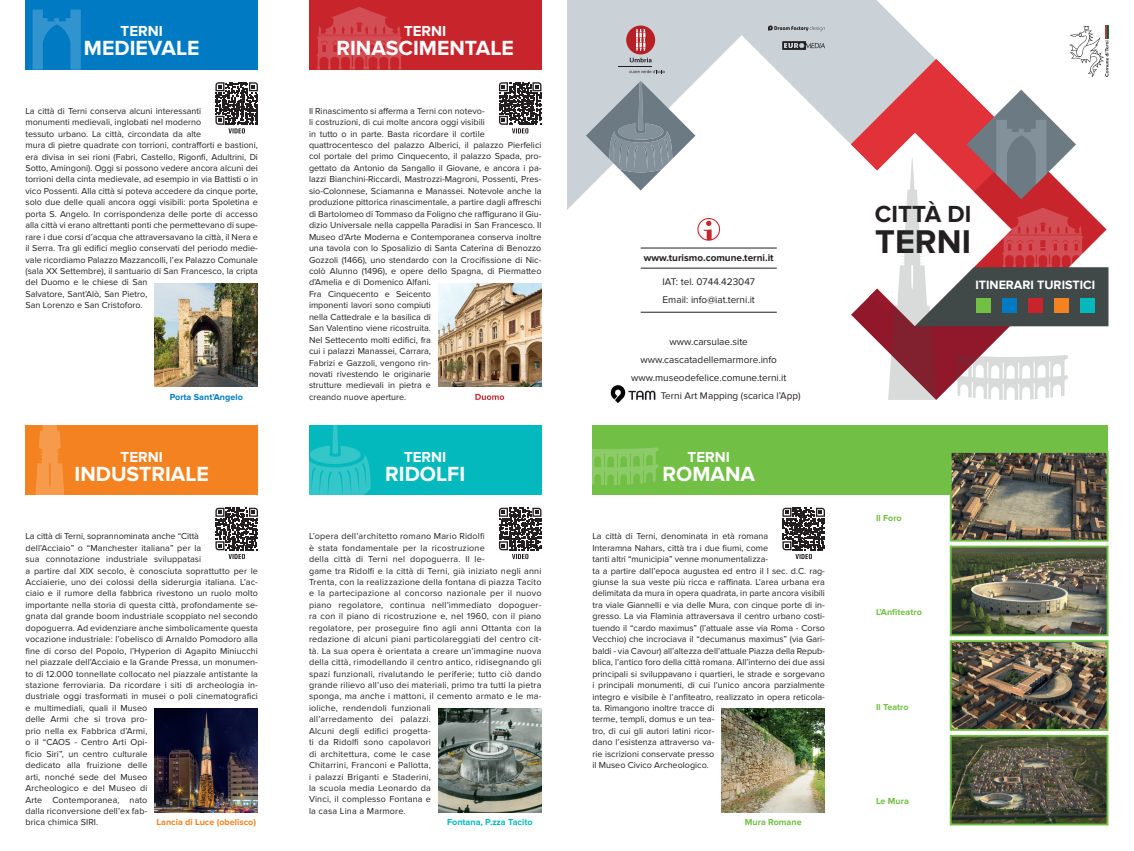
<style>
.page{position:relative;width:1134px;height:851px;background:#fff}
.page>*{position:absolute;margin:0;border:0;box-sizing:border-box;transform-origin:0 0}
.t1{font:700 34.1px "Proxima Nova";color:#231f20}
.t2{font:700 24.1px "Proxima Nova";color:#231f20}
.t3{font:700 21.2px "Proxima Nova";color:#fff}
.t4{font:700 15px "Proxima Nova";color:#fff}
.t5{font:700 12.5px "Proxima Nova";color:#fff}
.t6{font:10px/18px "Proxima Nova";color:#231f20}
.t7{font:700 10px "Proxima Nova";color:#231f20}
.t8{font:9px/11.4px "Proxima Nova";color:#231f20}
.t9{font:9px/11.4px "Proxima Nova";letter-spacing:.02em;color:#231f20}
.t10{font:700 9px "Proxima Nova";color:#71bf44}
.t11{font:700 9px "Proxima Nova";color:#f58220}
.t12{font:700 9px "Proxima Nova";color:#03b9bd}
.t13{font:700 9px "Proxima Nova";color:#007bc3}
</style>
<div class="page">
<div style="left:585px;top:0;width:317px;height:35px;background:#cbd2d7"></div>
<svg style="left:475px;top:35px;width:293px;height:460px"></svg>
<svg style="left:626px;top:26px;width:29px;height:36px"></svg>
<hr style="left:618px;top:66px;width:34px;height:1px;background:#231f20">
<svg style="left:629px;top:70px;width:36px;height:3px"></svg>
<div style="left:26px;top:425px;width:232px;height:70px;background:#f58220"></div>
<div style="left:309px;top:425px;width:232px;height:70px;background:#03b9bd"></div>
<div style="left:309px;top:0;width:232px;height:69px;background:#c8242b"></div>
<svg style="left:499px;top:82px;width:42px;height:51px"></svg>
<div style="left:26px;top:0;width:232px;height:69px;background:#007bc3"></div>
<img style="left:438px;top:283px;width:103px;height:103px">
<img style="left:155px;top:283px;width:103px;height:103px">
<img style="left:155px;top:708px;width:103px;height:104px">
<img style="left:438px;top:708px;width:103px;height:104px">
<svg style="left:475px;top:394px;width:29px;height:6px"></svg>
<div style="left:592px;top:425px;width:516px;height:70px;background:#71bf44"></div>
<svg style="left:782px;top:507px;width:43px;height:52px"></svg>
<img style="left:722px;top:708px;width:103px;height:104px">
<img style="left:953px;top:737px;width:152px;height:85px">
<div style="left:950px;top:734px;width:158px;height:91px;border:2px solid #71bf44"></div>
<img style="left:953px;top:643px;width:152px;height:84px">
<div style="left:950px;top:640px;width:158px;height:90px;border:2px solid #71bf44"></div>
<img style="left:953px;top:548px;width:152px;height:85px">
<div style="left:950px;top:545px;width:158px;height:91px;border:2px solid #71bf44"></div>
<img style="left:953px;top:454px;width:152px;height:84px">
<div style="left:950px;top:451px;width:158px;height:90px;border:2px solid #71bf44"></div>
<svg style="left:33px;top:10px;width:48px;height:59px"></svg>
<svg style="left:316px;top:7px;width:86px;height:62px"></svg>
<svg style="left:35px;top:425px;width:29px;height:70px"></svg>
<svg style="left:309px;top:425px;width:62px;height:70px"></svg>
<svg style="left:563px;top:447px;width:96px;height:38px"></svg>
<svg style="left:586px;top:81px;width:109px;height:109px"></svg>
<svg style="left:768px;top:26px;width:340px;height:374px"></svg>
<svg style="left:697px;top:218px;width:23px;height:23px"></svg>
<hr style="left:641px;top:248px;width:136px;height:1px;background:#231f20">
<hr style="left:641px;top:268px;width:136px;height:1px;background:#231f20">
<hr style="left:641px;top:312px;width:136px;height:1px;background:#231f20">
<img style="left:602px;top:385px;width:32px;height:19px">
<img style="left:626px;top:390px;width:31px;height:11px">
<svg style="left:215px;top:82px;width:43px;height:51px"></svg>
<svg style="left:215px;top:507px;width:43px;height:52px"></svg>
<svg style="left:499px;top:507px;width:42px;height:52px"></svg>
<h3 class="t4" style="left:121px;top:22px;width:44px">TERNI</h3>
<h3 class="t3" style="left:84px;top:36px;width:117px">MEDIEVALE</h3>
<h3 class="t4" style="left:404px;top:22px;width:44px">TERNI</h3>
<h3 class="t3" style="left:336px;top:36px;width:179px">RINASCIMENTALE</h3>
<p class="t8" style="left:26px;top:105px;width:234px">La città di Terni conserva alcuni interessanti<br>monumenti medievali, inglobati nel moderno<br>tessuto urbano. La città, circondata da alte<br>mura di pietre quadrate con torrioni, contrafforti e bastioni, era divisa in sei rioni (Fabri, Castello, Rigonfi, Adultrini, Di Sotto, Amingoni). Oggi si possono vedere ancora alcuni dei torrioni della cinta medievale, ad esempio in via Battisti o in vico Possenti. Alla città si poteva accedere da cinque porte, solo due delle quali ancora oggi visibili: porta Spoletina e porta S. Angelo. In corrispondenza delle porte di accesso alla città vi erano altrettanti ponti che permettevano di supe&shy;rare i due corsi d’acqua che attraversavano la città, il Nera e il Serra. Tra gli edifici meglio conservati del periodo medie&shy;vale ricordiamo Palazzo Mazzancolli, l’ex Palazzo Comunale (sala XX Settembre), il santuario di San Francesco, la cripta del Duomo e le chiese di San<br>Salvatore, Sant’Alò, San Pietro,<br>San Lorenzo e San Cristoforo.</p>
<p class="t13" style="left:170px;top:392px;width:75px">Porta Sant’Angelo</p>
<p class="t8" style="left:309px;top:105px;width:234px">Il Rinascimento si afferma a Terni con notevo-<br>li costruzioni, di cui molte ancora oggi visibili<br>in tutto o in parte. Basta ricordare il cortile quattrocentesco del palazzo Alberici, il palazzo Pierfelici col portale del primo Cinquecento, il palazzo Spada, pro&shy;gettato da Antonio da Sangallo il Giovane, e ancora i pa&shy;lazzi Bianchini-Riccardi, Mastrozzi-Magroni, Possenti, Pres&shy;sio-Colonnese, Sciamanna e Manassei. Notevole anche la produzione pittorica rinascimentale, a partire dagli affreschi di Bartolomeo di Tommaso da Foligno che raffigurano il Giu&shy;dizio Universale nella cappella Paradisi in San Francesco. Il Museo d’Arte Moderna e Contemporanea conserva inoltre una tavola con lo Sposalizio di Santa Caterina di Benozzo Gozzoli (1466), uno stendardo con la Crocifissione di Nic&shy;colò Alunno (1496), e opere dello Spagna, di Piermatteo d’Amelia e di Domenico Alfani.<br>Fra Cinquecento e Seicento<br>imponenti lavori sono compiuti<br>nella Cattedrale e la basilica di<br>San Valentino viene ricostruita.<br>Nel Settecento molti edifici, fra<br>cui i palazzi Manassei, Carrara,<br>Fabrizi e Gazzoli, vengono rin-<br>novati rivestendo le originarie<br>strutture medievali in pietra e<br>creando nuove aperture.</p>
<h3 class="t4" style="left:121px;top:448px;width:44px">TERNI</h3>
<h3 class="t3" style="left:75px;top:461px;width:136px">INDUSTRIALE</h3>
<h3 class="t4" style="left:404px;top:448px;width:44px">TERNI</h3>
<h3 class="t3" style="left:385px;top:461px;width:82px">RIDOLFI</h3>
<p class="t8" style="left:26px;top:530px;width:234px">La città di Terni, soprannominata anche “Città<br>dell’Acciaio” o “Manchester italiana” per la<br>sua connotazione industriale sviluppatasi<br>a partire dal XIX secolo, è conosciuta soprattutto per le Acciaierie, uno dei colossi della siderurgia italiana. L’ac&shy;ciaio e il rumore della fabbrica rivestono un ruolo molto importante nella storia di questa città, profondamente se&shy;gnata dal grande boom industriale scoppiato nel secondo dopoguerra. Ad evidenziare anche simbolicamente questa vocazione industriale: l’obelisco di Arnaldo Pomodoro alla fine di corso del Popolo, l’Hyperion di Agapito Miniucchi nel piazzale dell’Acciaio e la Grande Pressa, un monumen&shy;to di 12.000 tonnellate collocato nel piazzale antistante la stazione ferroviaria. Da ricordare i siti di archeologia in&shy;dustriale oggi trasformati in musei o poli cinematografici e multimediali, quali il Museo<br>delle Armi che si trova pro-<br>prio nella ex Fabbrica d’Armi,<br>o il “CAOS - Centro Arti Opi-<br>ficio Siri”, un centro culturale<br>dedicato alla fruizione delle<br>arti, nonché sede del Museo<br>Archeologico e del Museo di<br>Arte Contemporanea, nato<br>dalla riconversione dell’ex fab-<br>brica chimica SIRI.</p>
<p class="t9" style="left:309px;top:530px;width:234px">L’opera dell’architetto romano Mario Ridolfi<br>è stata fondamentale per la ricostruzione<br>della città di Terni nel dopoguerra. Il le-<br>game tra Ridolfi e la città di Terni, già iniziato negli anni Trenta, con la realizzazione della fontana di piazza Tacito e la partecipazione al concorso nazionale per il nuovo piano regolatore, continua nell’immediato dopoguer&shy;ra con il piano di ricostruzione e, nel 1960, con il piano regolatore, per proseguire fino agli anni Ottanta con la redazione di alcuni piani particolareggiati del centro cit&shy;tà. La sua opera è orientata a creare un’immagine nuova della città, rimodellando il centro antico, ridisegnando gli spazi funzionali, rivalutando le periferie; tutto ciò dando grande rilievo all’uso dei materiali, primo tra tutti la pietra sponga, ma anche i mattoni, il cemento armato e le ma&shy;ioliche, rendendoli funzionali<br>all’arredamento dei palazzi.<br>Alcuni degli edifici progetta-<br>ti da Ridolfi sono capolavori<br>di architettura, come le case<br>Chitarrini, Franconi e Pallotta,<br>i palazzi Briganti e Staderini,<br>la scuola media Leonardo da<br>Vinci, il complesso Fontana e<br>la casa Lina a Marmore.</p>
<p class="t11" style="left:157px;top:817px;width:101px">Lancia di Luce (obelisco)</p>
<p class="t12" style="left:447px;top:817px;width:87px">Fontana, P.zza Tacito</p>
<p class="t7" style="left:644px;top:251px;width:131px">www.turismo.comune.terni.it</p>
<p class="t6" style="left:662px;top:272px;width:94px">IAT: tel. 0744.423047<br>Email: info@iat.terni.it</p>
<p class="t6" style="left:669px;top:333px;width:80px">www.carsulae.site</p>
<p class="t6" style="left:640px;top:351px;width:138px">www.cascatadellemarmore.info</p>
<p class="t6" style="left:631px;top:369px;width:157px">www.museodefelice.comune.terni.it</p>
<p class="t6" style="left:661px;top:387px;width:141px">Terni Art Mapping (scarica l’App)</p>
<h3 class="t4" style="left:688px;top:448px;width:44px">TERNI</h3>
<h3 class="t3" style="left:662px;top:461px;width:94px">ROMANA</h3>
<p class="t8" style="left:592px;top:530px;width:234px">La città di Terni, denominata in età romana<br>Interamna Nahars, città tra i due fiumi, come<br>tanti altri “municipia” venne monumentalizza-<br>ta a partire dall’epoca augustea ed entro il I sec. d.C. rag&shy;giunse la sua veste più ricca e raffinata. L’area urbana era delimitata da mura in opera quadrata, in parte ancora visibili tra viale Giannelli e via delle Mura, con cinque porte di in&shy;gresso. La via Flaminia attraversava il centro urbano costi&shy;tuendo il “cardo maximus” (l’attuale asse via Roma - Corso Vecchio) che incrociava il “decumanus maximus” (via Gari&shy;baldi - via Cavour) all’altezza dell’attuale Piazza della Repub&shy;blica, l’antico foro della città romana. All’interno dei due assi principali si sviluppavano i quartieri, le strade e sorgevano i principali monumenti, di cui l’unico ancora parzialmente integro e visibile è l’anfiteatro, realizzato in opera reticola&shy;ta. Rimangono inoltre tracce di<br>terme, templi, domus e un tea-<br>tro, di cui gli autori latini ricor-<br>dano l’esistenza attraverso va-<br>rie iscrizioni conservate presso<br>il Museo Civico Archeologico.</p>
<p class="t10" style="left:745px;top:817px;width:58px">Mura Romane</p>
<h2 class="t2" style="left:875px;top:200px;width:98px">CITTÀ DI</h2>
<h1 class="t1" style="left:875px;top:222px;width:97px">TERNI</h1>
<h3 class="t5" style="left:975px;top:277px;width:121px">ITINERARI TURISTICI</h3>
<p class="t10" style="left:876px;top:512px;width:27px">Il Foro</p>
<p class="t10" style="left:876px;top:607px;width:47px">L’Anfiteatro</p>
<p class="t10" style="left:876px;top:701px;width:34px">Il Teatro</p>
<p class="t10" style="left:876px;top:795px;width:34px">Le Mura</p>
</div>
